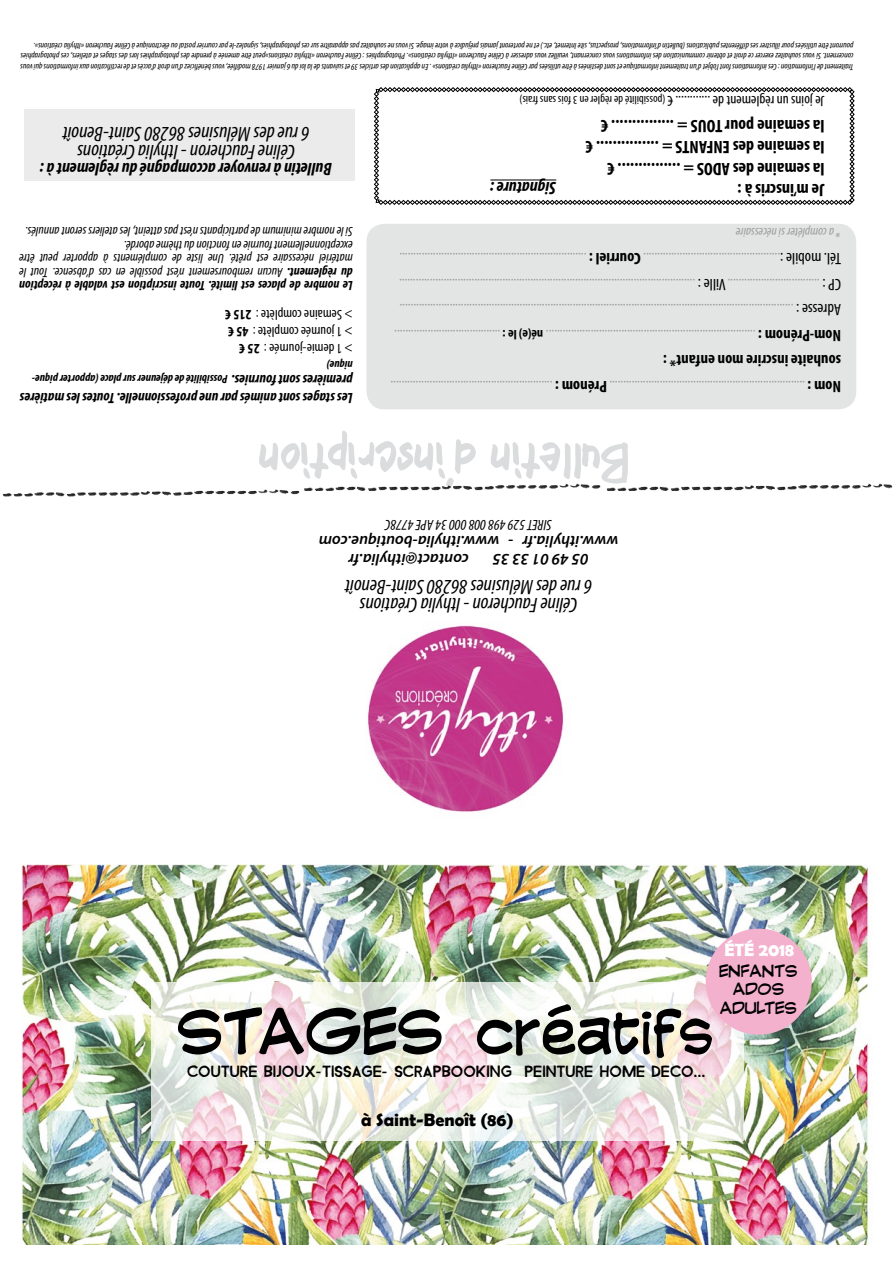
<style>
.page{position:relative;width:893px;height:1263px;background:#fff}
.page>*{position:absolute;margin:0;border:0;box-sizing:border-box;transform-origin:0 0}
.t1{font:58.5px "Rehotalko";color:#000}
.t2{font:55.5px "SNF Practicality";color:#dbdcdd}
.t3{font:italic condensed 21px/18px "Myriad Pro";color:#000;text-align:center}
.t4{font:700 condensed 18px/21.6px "Myriad Pro";color:#000}
.t5{font:italic 700 condensed 18px "Myriad Pro";color:#000}
.t6{font:700 18px "Berlin Sans FB Demi";color:#000}
.t7{font:700 18px "Berlin Sans FB Demi";color:#fff}
.t8{font:700 condensed 16.5px/25.5px "Myriad Pro";color:#000}
.t9{font:16.5px "Bizon";color:#000}
.t10{font:condensed 16.5px "Myriad Pro";color:#000}
.t11{font:italic 600 16.2px/18px "Myriad Pro";color:#000}
.t12{font:15.6px/18.8px "Rehotalko";color:#000;text-align:center}
.t13{font:italic 700 condensed 15px "Myriad Pro";color:#000}
.t14{font:condensed 15px "Myriad Pro";color:#000}
.t15{font:italic condensed 15px "Myriad Pro";color:#000}
.t16{font:condensed 14.25px/17.1px "Myriad Pro";color:#000}
.t17{font:13.5px "Myriad Pro";color:#9c9e9f}
.t18{font:italic condensed 13.5px/13.5px "Myriad Pro";color:#000}
.t19{font:italic condensed 13.5px "Myriad Pro";color:#9c9e9f}
.t20{font:italic 700 condensed 12px "Myriad Pro";color:#000}
.t21{font:condensed 12px "Myriad Pro";color:#000}
.t22{font:italic condensed 9px/10.5px "Myriad Pro";color:#000;text-align:justify}
.s1{font-weight:700}
.s2{font-weight:700;font-stretch:condensed;color:#000}
</style>
<div class="page">
<div style="left:366px;top:224px;width:490px;height:185px;background:#e3e4e4;border-radius:18px"></div>
<img style="left:21px;top:865px;width:850px;height:379px">
<svg style="left:151px;top:982px;width:592px;height:158px"></svg>
<div style="left:24px;top:109px;width:331px;height:72px;background:#ebebec"></div>
<img style="left:367px;top:625px;width:197px;height:187px">
<div style="left:706px;top:928px;width:106px;height:107px;background:#f3b1cd;border-radius:50%"></div>
<img style="left:3px;top:489px;width:297px;height:8px">
<img style="left:304px;top:483px;width:297px;height:8px">
<img style="left:606px;top:483px;width:287px;height:8px">
<svg style="left:374px;top:87px;width:481px;height:118px"></svg>
<hr style="left:490px;top:180px;width:66px;height:1px;background:#000">
<p class="t22" style="left:854px;top:72px;width:835px;rotate:-180deg">Traitement de l’information : Ces informations font l’objet d’un traitement informatique et sont destinées à être utilisées par Céline Faucheron «Ithylia créations» . En application des articles 39 et suivants de la loi du 6 janvier 1978 modifiée, vous bénéficiez d’un droit d’accès et de rectification aux informations qui vous concernent. Si vous souhaitez exercer ce droit et obtenir communication des informations vous concernant, veuillez vous adresser à Céline Faucheron «Ithylia créations». Photographies : Céline Faucheron «Ithylia créations»peut être amenée à prendre des photographies lors des stages et ateliers, ces photographies pourront être utilisées pour illustrer ses différentes publications (bulletin d’informations, prospectus, site Internet, etc.) et ne porteront jamais préjudice à votre image. Si vous ne souhaitez pas apparaître sur ces photographies, signalez-le par courrier postal ou électronique à Céline Faucheron «Ithylia créations».</p>
<h3 class="t3" style="left:309px;top:161px;width:248px;rotate:-180deg">Céline Faucheron - Ithylia Créations<br>6 rue des Mélusines 86280 Saint-Benoît</h3>
<h3 class="t5" style="left:332px;top:180px;width:293px;rotate:-180deg">Bulletin à renvoyer accompagné du règlement à :</h3>
<p class="t18" style="left:353px;top:292px;width:335px;rotate:-180deg"><span class="s1">Le nombre de places est limité. Toute inscription est valable à réception du règlement.</span> Aucun remboursement n’est possible en cas d’absence. Tout le matériel nécessaire est prêté. Une liste de compléments à apporter peut être exceptionnellement fournie en fonction du thème abordé.<br>Si le nombre minimum de participants n’est pas atteint, les ateliers seront annulés.</p>
<h3 class="t16" style="left:353px;top:357px;width:129px;rotate:-180deg">&gt; 1 demie-journée : <span class="s1">25 €<br></span>&gt; 1 journée complète : <span class="s1">45 € </span>&gt; Semaine complète : <span class="s1">215 €</span></h3>
<h3 class="t20" style="left:353px;top:372px;width:28px;rotate:-180deg">nique)</h3>
<h3 class="t20" style="left:228px;top:387px;width:197px;rotate:-180deg">Possibilité de déjeuner sur place (apporter pique-</h3>
<h3 class="t13" style="left:353px;top:390px;width:123px;rotate:-180deg">premières sont fournies.</h3>
<h3 class="t13" style="left:353px;top:408px;width:334px;rotate:-180deg">Les stages sont animés par une professionnelle. Toutes les matières</h3>
<h3 class="t21" style="left:665px;top:107px;width:147px;rotate:-180deg">(possibilité de règler en 3 fois sans frais)</h3>
<h3 class="t14" style="left:825px;top:110px;width:159px;rotate:-180deg">Je joins un règlement de ............ €</h3>
<h3 class="t5" style="left:556px;top:199px;width:67px;rotate:-180deg">Signature :</h3>
<h3 class="t4" style="left:825px;top:202px;width:240px;rotate:-180deg">Je m’inscris à :<br>la semaine des ADOS = ............... €<br>la semaine des ENFANTS = ............... € la semaine pour TOUS = ............... €</h3>
<h3 class="t19" style="left:841px;top:240px;width:107px;rotate:-180deg">* a compléter si nécessaire</h3>
<h3 class="t17" style="left:587px;top:266px;width:189px;rotate:-180deg">...................................................................</h3>
<h3 class="t8" style="left:641px;top:272px;width:53px;rotate:-180deg">Courriel :</h3>
<h3 class="t17" style="left:780px;top:266px;width:138px;rotate:-180deg">.................................................</h3>
<h3 class="t10" style="left:841px;top:269px;width:62px;rotate:-180deg">Tél. mobile :</h3>
<h3 class="t17" style="left:695px;top:292px;width:298px;rotate:-180deg">..........................................................................................................</h3>
<h3 class="t10" style="left:726px;top:294px;width:29px;rotate:-180deg">Ville :</h3>
<h3 class="t17" style="left:820px;top:292px;width:94px;rotate:-180deg">.................................</h3>
<h3 class="t10" style="left:841px;top:294px;width:20px;rotate:-180deg">CP :</h3>
<h3 class="t17" style="left:794px;top:317px;width:395px;rotate:-180deg">.............................................................................................................................................</h3>
<h3 class="t10" style="left:841px;top:320px;width:46px;rotate:-180deg">Adresse :</h3>
<h3 class="t17" style="left:756px;top:343px;width:363px;rotate:-180deg">........................................................................... <span class="s2">né(e) le :</span> ......................................</h3>
<h3 class="t8" style="left:841px;top:348px;width:84px;rotate:-180deg">Nom-Prénom :</h3>
<h3 class="t8" style="left:841px;top:399px;width:179px;rotate:-180deg">Nom :<br>souhaite inscrire mon enfant* :</h3>
<h3 class="t17" style="left:553px;top:394px;width:164px;rotate:-180deg">..........................................................</h3>
<h3 class="t8" style="left:607px;top:399px;width:53px;rotate:-180deg">Prénom :</h3>
<h3 class="t17" style="left:805px;top:394px;width:197px;rotate:-180deg">......................................................................</h3>
<h2 class="t2" style="left:628px;top:492px;width:371px;rotate:-180deg">Bulletin d’inscription</h2>
<h3 class="t15" style="left:552px;top:534px;width:168px;rotate:-180deg">SIRET 529 498 008 000 34 APE 4778C</h3>
<h3 class="t11" style="left:618px;top:569px;width:301px;text-indent:30px;rotate:-180deg">05 49 01 33 35<br>www.ithylia.fr - www.ithylia-boutique.com</h3>
<h3 class="t11" style="left:469px;top:569px;width:122px;rotate:-180deg">contact@ithylia.fr</h3>
<h3 class="t3" style="left:592px;top:614px;width:248px;rotate:-180deg">Céline Faucheron - Ithylia Créations<br>6 rue des Mélusines 86280 Saint-Benoît</h3>
<h3 class="t7" style="left:724px;top:939px;width:71px">ÉTÉ 2018</h3>
<h3 class="t12" style="left:720px;top:959px;width:80px">ENFANTS<br>ADOS<br>ADULTES</h3>
<h1 class="t1" style="left:178px;top:981px;width:539px">STAGES créatifs</h1>
<h3 class="t9" style="left:187px;top:1065px;width:520px">COUTURE BIJOUX-TISSAGE- SCRAPBOOKING PEINTURE HOME DECO...</h3>
<h3 class="t6" style="left:361px;top:1109px;width:154px">à Saint-Benoît (86)</h3>
</div>
